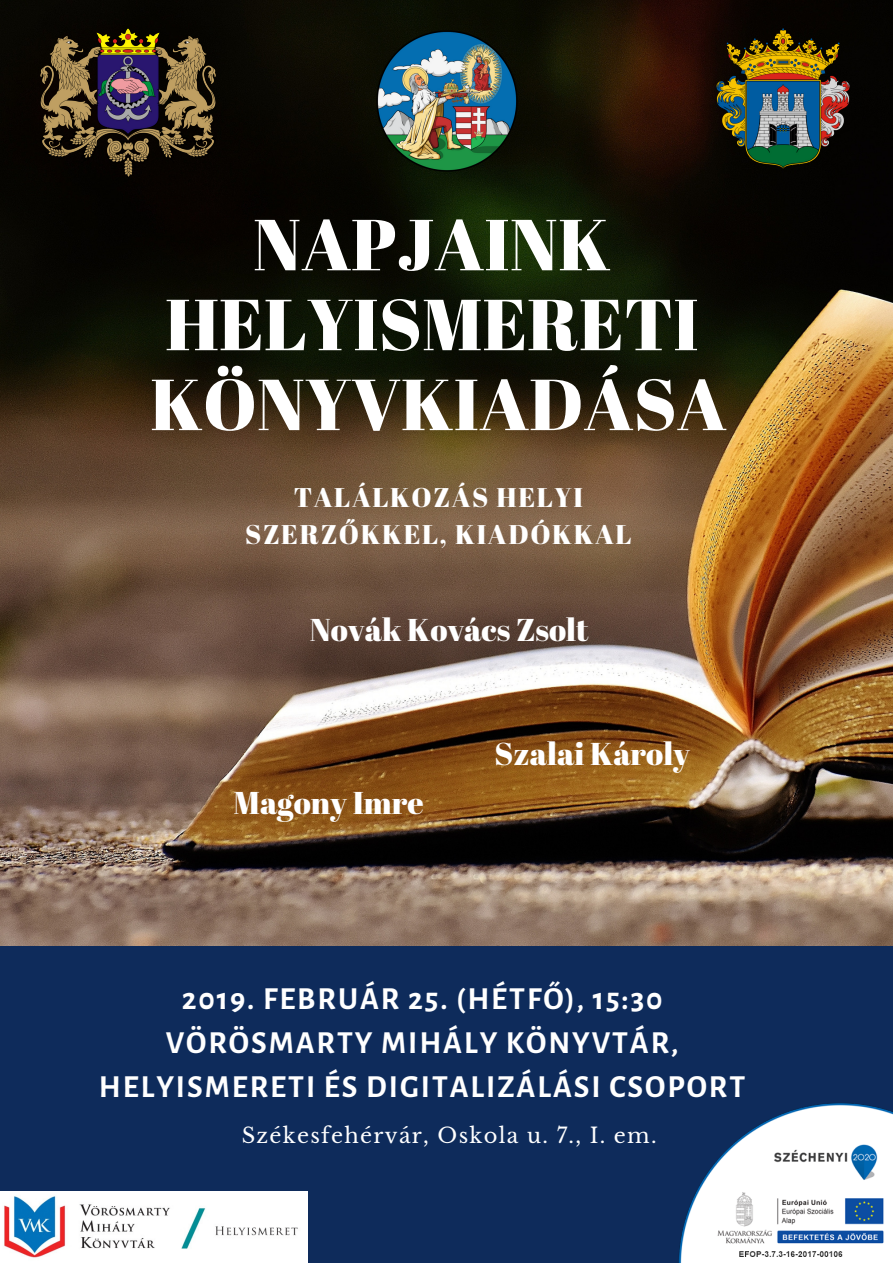
<style>
.page{position:relative;width:893px;height:1263px;background:#0e2b5b}
.page>*{position:absolute;margin:0;border:0;box-sizing:border-box;transform-origin:0 0}
.t1{font:72px/79.9px "Abril Fatface";color:#fff;text-align:center}
.t2{font:700 31.5px/43.9px "Alegreya Sans SC";letter-spacing:.06em;color:#fff;text-align:center}
.t3{font:31.5px "Abril Fatface";color:#fff}
.t4{font:27px/37.7px "Abril Fatface";letter-spacing:.06em;color:#fff;text-align:center}
.t5{font:21px "Libre Baskerville";letter-spacing:.06em;color:#fff}
</style>
<div class="page">
<img style="left:679px;top:1103px;width:214px;height:160px">
<img style="left:0;top:0;width:893px;height:945px">
<img style="left:40px;top:29px;width:176px;height:149px">
<img style="left:374px;top:29px;width:145px;height:145px">
<img style="left:716px;top:29px;width:133px;height:140px">
<img style="left:0;top:1191px;width:308px;height:72px">
<h1 class="t1" style="left:150px;top:203px;width:578px">NAPJAINK<br>HELYISMERETI<br>KÖNYVKIADÁSA</h1>
<p class="t4" style="left:245px;top:477px;width:388px">TALÁLKOZÁS HELYI<br>SZERZŐKKEL, KIADÓKKAL</p>
<p class="t3" style="left:310px;top:608px;width:280px">Novák Kovács Zsolt</p>
<p class="t3" style="left:233px;top:781px;width:192px">Magony Imre</p>
<p class="t3" style="left:494px;top:731px;width:197px">Szalai Károly</p>
<p class="t2" style="left:99px;top:978px;width:648px">2019. FEBRUÁR 25. (HÉTFŐ), 15:30<br>VÖRÖSMARTY MIHÁLY KÖNYVTÁR,<br>HELYISMERETI ÉS DIGITALIZÁLÁSI CSOPORT</p>
<p class="t5" style="left:242px;top:1123px;width:416px">Székesfehérvár, Oskola u. 7., I. em.</p>
</div>
